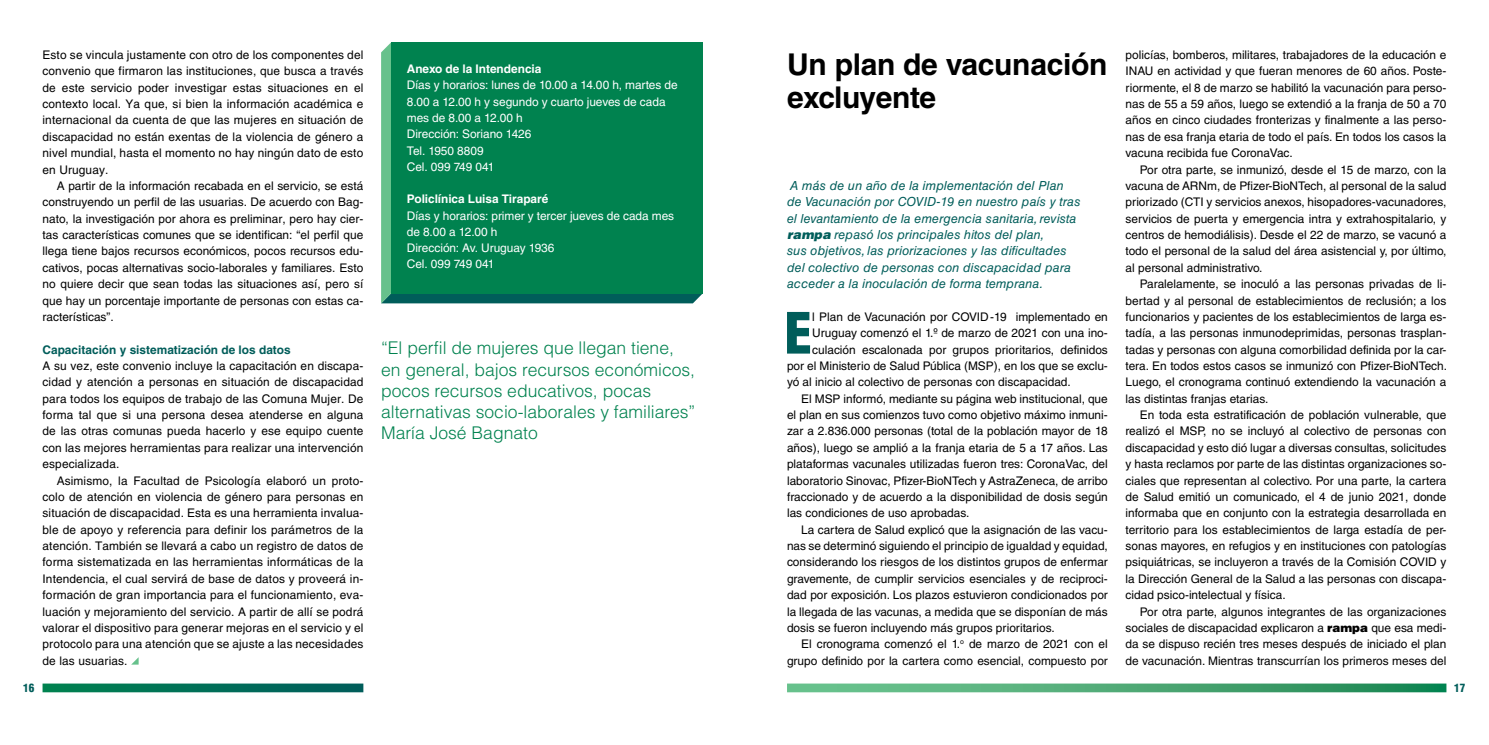
<style>
.page{position:relative;width:1489px;height:745px;background:#fff}
.page>*{position:absolute;margin:0;border:0;box-sizing:border-box;transform-origin:0 0}
.t1{font:900 condensed 55.5px "Helvetica LT Std";color:#005d5a}
.t2{font:700 30px/32.8px "Helvetica LT Std";letter-spacing:-.01em;color:#000}
.t3{font:300 17.5px/21.2px "Helvetica LT Std";color:#00824f}
.t4{font:italic 12.5px/16.4px "Helvetica LT Std";letter-spacing:.01em;color:#005d5a}
.t5{font:11.88px/16.4px "Helvetica LT Std";color:#000;text-align:justify}
.t6{font:11.88px/16.2px "Helvetica LT Std";letter-spacing:-.005em;color:#fff}
.t7{font:700 11.88px "Helvetica LT Std";letter-spacing:-.005em;color:#fff}
.t8{font:700 11.88px "Helvetica LT Std";color:#005d5a}
.t9{font:900 condensed 11.25px "Helvetica LT Std";color:#005d5a}
.s1{font-weight:900}
</style>
<div class="page">
<svg style="left:381px;top:43px;width:321px;height:260px"></svg>
<div style="left:391px;top:43px;width:311px;height:250px;background:#00824f"></div>
<svg style="left:43px;top:683px;width:320px;height:8px"></svg>
<svg style="left:787px;top:683px;width:659px;height:8px"></svg>
<svg style="left:132px;top:657px;width:7px;height:7px"></svg>
<p class="t5" style="left:43px;top:46px;width:322px">Esto se vincula justamente con otro de los componentes del convenio que firmaron las instituciones, que busca a través de este servicio poder investigar estas situaciones en el contexto local. Ya que, si bien la información académica e internacional da cuenta de que las mujeres en situación de discapacidad no están exentas de la violencia de género a nivel mundial, hasta el momento no hay ningún dato de esto en Uruguay.</p>
<p class="t5" style="left:43px;top:177px;width:322px;text-indent:14px">A partir de la información recabada en el servicio, se está construyendo un perfil de las usuarias. De acuerdo con Bag&shy;nato, la investigación por ahora es preliminar, pero hay cier&shy;tas características comunes que se identifican: “el perfil que llega tiene bajos recursos económicos, pocos recursos edu&shy;cativos, pocas alternativas socio-laborales y familiares. Esto no quiere decir que sean todas las situaciones así, pero sí que hay un porcentaje importante de personas con estas ca&shy;racterísticas”.</p>
<p class="t8" style="left:43px;top:342px;width:250px">Capacitación y sistematización de los datos</p>
<p class="t5" style="left:43px;top:357px;width:322px">A su vez, este convenio incluye la capacitación en discapa&shy;cidad y atención a personas en situación de discapacidad para todos los equipos de trabajo de las Comuna Mujer. De forma tal que si una persona desea atenderse en alguna de las otras comunas pueda hacerlo y ese equipo cuente con las mejores herramientas para realizar una intervención especializada.</p>
<p class="t5" style="left:43px;top:472px;width:322px;text-indent:14px">Asimismo, la Facultad de Psicología elaboró un proto&shy;colo de atención en violencia de género para personas en situación de discapacidad. Esta es una herramienta invalua&shy;ble de apoyo y referencia para definir los parámetros de la atención. También se llevará a cabo un registro de datos de forma sistematizada en las herramientas informáticas de la Intendencia, el cual servirá de base de datos y proveerá in&shy;formación de gran importancia para el funcionamiento, eva&shy;luación y mejoramiento del servicio. A partir de allí se podrá valorar el dispositivo para generar mejoras en el servicio y el protocolo para una atención que se ajuste a las necesidades de las usuarias.</p>
<p class="t7" style="left:407px;top:62px;width:136px">Anexo de la Intendencia</p>
<p class="t6" style="left:407px;top:77px;width:272px">Días y horarios: lunes de 10.00 a 14.00 h, martes de<br>8.00 a 12.00 h y segundo y cuarto jueves de cada mes de 8.00 a 12.00 h<br>Dirección: Soriano 1426<br>Tel. 1950 8809<br>Cel. 099 749 041</p>
<p class="t7" style="left:407px;top:192px;width:143px">Policlínica Luisa Tiraparé</p>
<p class="t6" style="left:407px;top:207px;width:269px">Días y horarios: primer y tercer jueves de cada mes de 8.00 a 12.00 h<br>Dirección: Av. Uruguay 1936<br>Cel. 099 749 041</p>
<h3 class="t3" style="left:381px;top:337px;width:316px">“El perfil de mujeres que llegan tiene, en general, bajos recursos económicos, pocos recursos educativos, pocas alternativas socio-laborales y familiares” María José Bagnato</h3>
<h2 class="t2" style="left:787px;top:48px;width:322px">Un plan de vacunación excluyente</h2>
<p class="t4" style="left:787px;top:177px;width:295px">A más de un año de la implementación del Plan<br>de Vacunación por COVID-19 en nuestro país y tras el levantamiento de la emergencia sanitaria, revista <span class="s1">rampa</span> repasó los principales hitos del plan,<br>sus objetivos, las priorizaciones y las dificultades del colectivo de personas con discapacidad para acceder a la inoculación de forma temprana.</p>
<h1 class="t1" style="left:784px;top:298px;width:29px">E</h1>
<p class="t5" style="left:812px;top:308px;width:297px">l Plan de Vacunación por COVID-19 implementado en</p>
<p class="t5" style="left:812px;top:324px;width:297px">Uruguay comenzó el 1.o de marzo de 2021 con una ino-</p>
<p class="t5" style="left:812px;top:341px;width:297px">culación escalonada por grupos prioritarios, definidos</p>
<p class="t5" style="left:787px;top:357px;width:322px">por el Ministerio de Salud Pública (MSP), en los que se exclu-</p>
<p class="t5" style="left:787px;top:373px;width:285px">yó al inicio al colectivo de personas con discapacidad.</p>
<p class="t5" style="left:801px;top:390px;width:308px">El MSP informó, mediante su página web institucional, que</p>
<p class="t5" style="left:787px;top:406px;width:322px">el plan en sus comienzos tuvo como objetivo máximo inmuni-</p>
<p class="t5" style="left:787px;top:423px;width:322px">zar a 2.836.000 personas (total de la población mayor de 18</p>
<p class="t5" style="left:787px;top:439px;width:322px">años), luego se amplió a la franja etaria de 5 a 17 años. Las</p>
<p class="t5" style="left:787px;top:455px;width:322px">plataformas vacunales utilizadas fueron tres: CoronaVac, del</p>
<p class="t5" style="left:787px;top:472px;width:322px">laboratorio Sinovac, Pfizer-BioNTech y AstraZeneca, de arribo</p>
<p class="t5" style="left:787px;top:488px;width:322px">fraccionado y de acuerdo a la disponibilidad de dosis según</p>
<p class="t5" style="left:787px;top:504px;width:184px">las condiciones de uso aprobadas.</p>
<p class="t5" style="left:801px;top:521px;width:308px">La cartera de Salud explicó que la asignación de las vacu-</p>
<p class="t5" style="left:787px;top:537px;width:322px">nas se determinó siguiendo el principio de igualdad y equidad,</p>
<p class="t5" style="left:787px;top:553px;width:322px">considerando los riesgos de los distintos grupos de enfermar</p>
<p class="t5" style="left:787px;top:570px;width:322px">gravemente, de cumplir servicios esenciales y de reciproci-</p>
<p class="t5" style="left:787px;top:586px;width:322px">dad por exposición. Los plazos estuvieron condicionados por</p>
<p class="t5" style="left:787px;top:602px;width:322px">la llegada de las vacunas, a medida que se disponían de más</p>
<p class="t5" style="left:787px;top:619px;width:269px">dosis se fueron incluyendo más grupos prioritarios.</p>
<p class="t5" style="left:801px;top:635px;width:308px">El cronograma comenzó el 1.<sup>o</sup> de marzo de 2021 con el</p>
<p class="t5" style="left:787px;top:651px;width:322px">grupo definido por la cartera como esencial, compuesto por</p>
<p class="t5" style="left:1125px;top:46px;width:322px">policías, bomberos, militares, trabajadores de la educación e INAU en actividad y que fueran menores de 60 años. Poste&shy;riormente, el 8 de marzo se habilitó la vacunación para perso&shy;nas de 55 a 59 años, luego se extendió a la franja de 50 a 70 años en cinco ciudades fronterizas y finalmente a las perso&shy;nas de esa franja etaria de todo el país. En todos los casos la vacuna recibida fue CoronaVac.</p>
<p class="t5" style="left:1125px;top:161px;width:322px;text-indent:14px">Por otra parte, se inmunizó, desde el 15 de marzo, con la vacuna de ARNm, de Pfizer-BioNTech, al personal de la salud priorizado (CTI y servicios anexos, hisopadores-vacunadores, servicios de puerta y emergencia intra y extrahospitalario, y centros de hemodiálisis). Desde el 22 de marzo, se vacunó a todo el personal de la salud del área asistencial y, por último, al personal administrativo.</p>
<p class="t5" style="left:1125px;top:275px;width:323px;text-indent:14px">Paralelamente, se inoculó a las personas privadas de li&shy;bertad y al personal de establecimientos de reclusión; a los funcionarios y pacientes de los establecimientos de larga es&shy;tadía, a las personas inmunodeprimidas, personas trasplan&shy;tadas y personas con alguna comorbilidad definida por la car&shy;tera. En todos estos casos se inmunizó con Pfizer-BioNTech.<br>Luego, el cronograma continuó extendiendo la vacunación a las distintas franjas etarias.</p>
<p class="t5" style="left:1125px;top:406px;width:322px;text-indent:14px">En toda esta estratificación de población vulnerable, que realizó el MSP, no se incluyó al colectivo de personas con discapacidad y esto dió lugar a diversas consultas, solicitudes y hasta reclamos por parte de las distintas organizaciones so&shy;ciales que representan al colectivo. Por una parte, la cartera de Salud emitió un comunicado, el 4 de junio 2021, donde informaba que en conjunto con la estrategia desarrollada en territorio para los establecimientos de larga estadía de per&shy;sonas mayores, en refugios y en instituciones con patologías psiquiátricas, se incluyeron a través de la Comisión COVID y la Dirección General de la Salud a las personas con discapa&shy;cidad psico-intelectual y física.</p>
<p class="t5" style="left:1125px;top:602px;width:322px;text-indent:14px">Por otra parte, algunos integrantes de las organizaciones sociales de discapacidad explicaron a <span class="s1">rampa</span> que esa medi&shy;da se dispuso recién tres meses después de iniciado el plan de vacunación. Mientras transcurrían los primeros meses del</p>
<p class="t9" style="left:23px;top:679px;width:13px">16</p>
<p class="t9" style="left:1453px;top:680px;width:13px">17</p>
</div>
